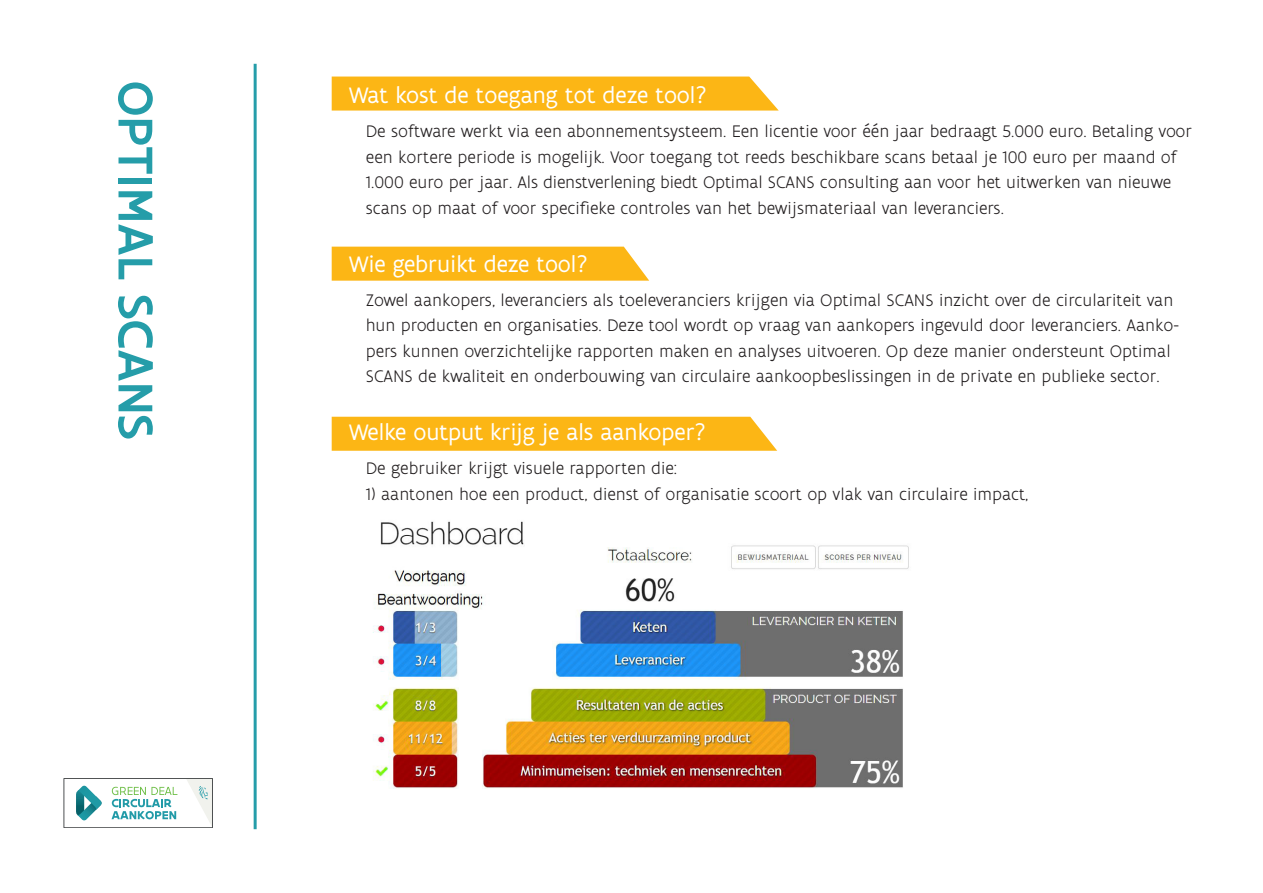
<style>
.page{position:relative;width:1263px;height:893px;background:#fff}
.page>*{position:absolute;margin:0;border:0;box-sizing:border-box;transform-origin:0 0}
.Body{font:500 52.5px "Flanders Art Sans";letter-spacing:.005em;color:#259da9}
.Titel_wit{font:24px "Flanders Art Sans";color:#fff}
.Body-2{font:300 18px/25.5px "Flanders Art Sans";color:#231f20}
</style>
<div class="page">
<svg style="left:76px;top:786px;width:26px;height:35px"></svg>
<svg style="left:187px;top:780px;width:24px;height:44px"></svg>
<svg style="left:112px;top:787px;width:65px;height:32px"></svg>
<div style="left:64px;top:778px;width:149px;height:50px;border:1px solid #4e5152"></div>
<hr style="left:254px;top:64px;width:3px;height:765px;background:#259da9">
<div style="left:332px;top:77px;width:447px;height:34px;background:#fcb615"></div>
<div style="left:332px;top:417px;width:445px;height:34px;background:#fcb615"></div>
<div style="left:332px;top:247px;width:317px;height:34px;background:#fcb615"></div>
<img style="left:373px;top:521px;width:536px;height:268px">
<p class="Body" style="left:168px;top:81px;width:360px;rotate:90deg">OPTIMAL SCANS</p>
<p class="Titel_wit" style="left:349px;top:80px;width:360px">Wat kost de toegang tot deze tool?</p>
<p class="Body-2" style="left:366px;top:119px;width:828px">De software werkt via een abonnementsysteem. Een licentie voor één jaar bedraagt 5.000 euro. Betaling voor een kortere periode is mogelijk. Voor toegang tot reeds beschikbare scans betaal je 100 euro per maand of 1.000 euro per jaar. Als dienstverlening biedt Optimal SCANS consulting aan voor het uitwerken van nieuwe scans op maat of voor specifieke controles van het bewijsmateriaal van leveranciers.</p>
<p class="Titel_wit" style="left:349px;top:249px;width:241px">Wie gebruikt deze tool?</p>
<p class="Body-2" style="left:366px;top:287px;width:815px">Zowel aankopers, leveranciers als toeleveranciers krijgen via Optimal SCANS inzicht over de circulariteit van hun producten en organisaties. Deze tool wordt op vraag van aankopers ingevuld door leveranciers. Aanko&shy;pers kunnen overzichtelijke rapporten maken en analyses uitvoeren. Op deze manier ondersteunt Optimal SCANS de kwaliteit en onderbouwing van circulaire aankoopbeslissingen in de private en publieke sector.</p>
<p class="Titel_wit" style="left:349px;top:417px;width:359px">Welke output krijg je als aankoper?</p>
<p class="Body-2" style="left:366px;top:456px;width:313px">De gebruiker krijgt visuele rapporten die:</p>
<p class="Body-2" style="left:366px;top:481px;width:664px">1) aantonen hoe een product, dienst of organisatie scoort op vlak van circulaire impact,</p>
</div>
